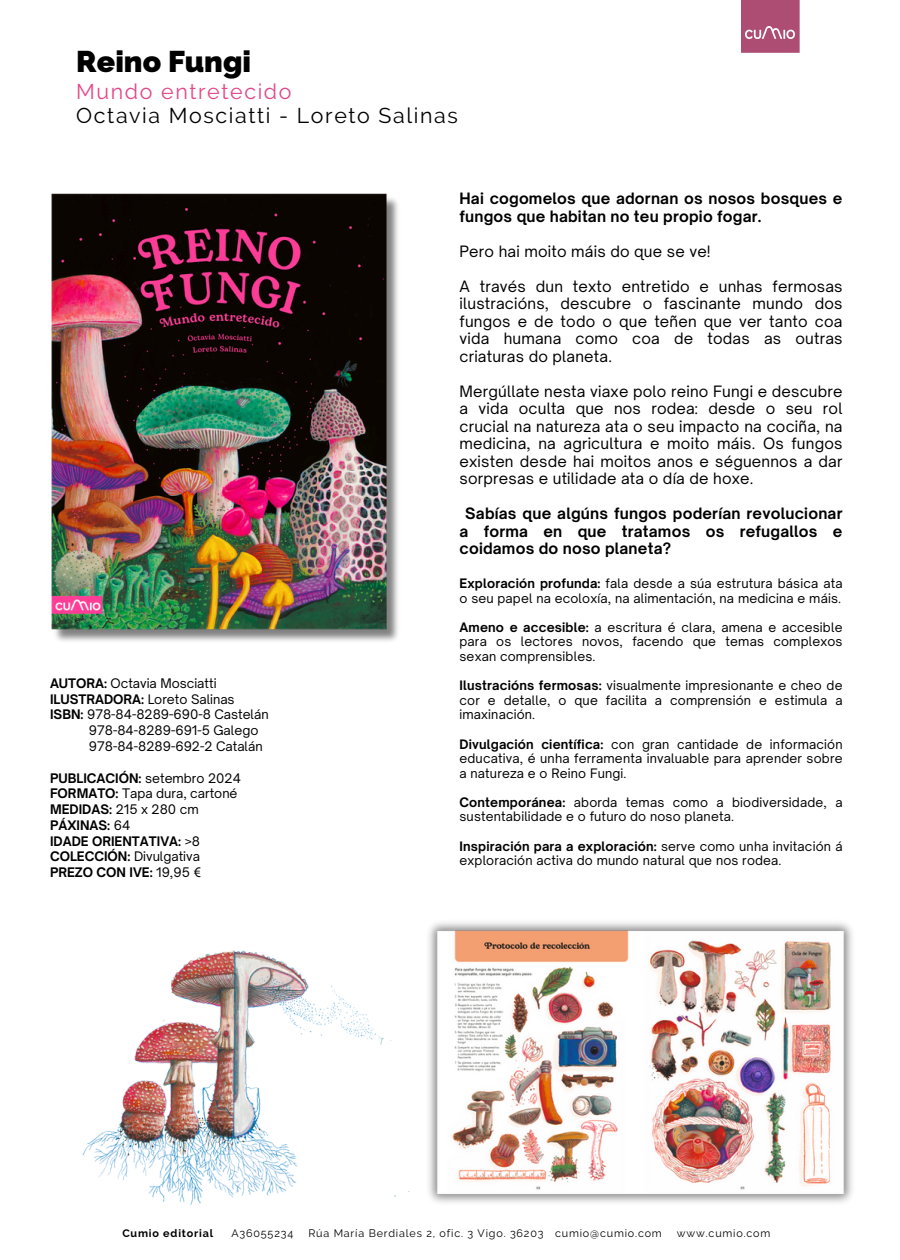
<style>
.page{position:relative;width:900px;height:1260px;background:#fff}
.page>*{position:absolute;margin:0;border:0;box-sizing:border-box;transform-origin:0 0}
.t1{font:800 30.25px "Raleway";color:#000}
.t2{font:21.25px "Raleway";letter-spacing:.075em;color:#000}
.t3{font:21.25px "Raleway";letter-spacing:.075em;color:#e3488a}
.t4{font:15px/17.5px "Open Sauce One";letter-spacing:.015em;color:#000;text-align:justify}
.t5{font:700 15px/17.5px "Open Sauce One";letter-spacing:.015em;color:#000}
.t6{font:12.5px/14.5px "Open Sauce One";letter-spacing:.015em;color:#000}
.t7{font:700 12.5px/15.8px "Open Sauce One";color:#000}
.t8{font:10.75px "Raleway";letter-spacing:.075em;color:#000}
.t9{font:700 10.75px "Raleway";letter-spacing:.075em;color:#000}
.s1{font-weight:700}
.s2{font-weight:400}
</style>
<div class="page">
<div style="left:742px;top:0;width:58px;height:53px;background:#ad4d73"></div>
<img style="left:746px;top:27px;width:49px;height:11px">
<img style="left:82px;top:950px;width:328px;height:256px">
<img style="left:51px;top:193px;width:347px;height:448px">
<img style="left:428px;top:922px;width:425px;height:281px">
<p class="t1" style="left:76px;top:43px;width:176px">Reino Fungi</p>
<h4 class="t3" style="left:76px;top:79px;width:217px">Mundo entretecido</h4>
<p class="t2" style="left:76px;top:103px;width:383px">Octavia Mosciatti - Loreto Salinas</p>
<h5 class="t6" style="left:50px;top:676px;width:168px"><span class="s1">AUTORA:</span> Octavia Mosciatti</h5>
<h5 class="t6" style="left:50px;top:692px;width:186px"><span class="s1">ILUSTRADORA:</span> Loreto Salinas</h5>
<h5 class="t6" style="left:50px;top:707px;width:220px"><span class="s1">ISBN:</span> 978-84-8289-690-8 Castelán</h5>
<h5 class="t6" style="left:89px;top:723px;width:171px">978-84-8289-691-5 Galego</h5>
<h5 class="t6" style="left:89px;top:739px;width:175px">978-84-8289-692-2 Catalán</h5>
<h5 class="t7" style="left:50px;top:770px;width:192px">PUBLICACIÓN: <span class="s2">setembro 2024<br></span>FORMATO: <span class="s2">Tapa dura, cartoné<br></span>MEDIDAS: <span class="s2">215 x 280 cm<br></span>PÁXINAS: <span class="s2">64<br></span>IDADE ORIENTATIVA: <span class="s2">&gt;8</span></h5>
<h3 class="t7" style="left:50px;top:849px;width:153px">COLECCIÓN: <span class="s2">Divulgativa<br></span>PREZO CON IVE: <span class="s2">19,95 €</span></h3>
<h4 class="t5" style="left:460px;top:190px;width:385px">Hai cogomelos que adornan os nosos bosques e fungos que habitan no teu propio fogar.</h4>
<h4 class="t4" style="left:460px;top:242px;width:253px">Pero hai moito máis do que se ve!</h4>
<h3 class="t4" style="left:460px;top:277px;width:385px">A través dun texto entretido e unhas fermosas ilustracións, descubre o fascinante mundo dos fungos e de todo o que teñen que ver tanto coa vida humana como coa de todas as outras criaturas do planeta.</h3>
<h5 class="t4" style="left:460px;top:382px;width:385px">Mergúllate nesta viaxe polo reino Fungi e descubre a vida oculta que nos rodea: desde o seu rol crucial na natureza ata o seu impacto na cociña, na medicina, na agricultura e moito máis. Os fungos existen desde hai moitos anos e séguennos a dar sorpresas e utilidade ata o día de hoxe.</h5>
<h5 class="t5" style="left:460px;top:505px;width:385px;text-align:justify;text-indent:6px">Sabías que algúns fungos poderían revolucionar a forma en que tratamos os refugallos e coidamos do noso planeta?</h5>
<h5 class="t6" style="left:460px;top:576px;width:385px"><span class="s1">Exploración profunda:</span> fala desde a súa estrutura básica ata o seu papel na ecoloxía, na alimentación, na medicina e máis.</h5>
<h5 class="t6" style="left:460px;top:620px;width:385px;text-align:justify"><span class="s1">Ameno e accesible:</span> a escritura é clara, amena e accesible para os lectores novos, facendo que temas complexos sexan comprensibles.</h5>
<h5 class="t6" style="left:460px;top:678px;width:385px;text-align:justify"><span class="s1">Ilustracións fermosas:</span> visualmente impresionante e cheo de cor e detalle, o que facilita a comprensión e estimula a imaxinación.</h5>
<h5 class="t6" style="left:460px;top:737px;width:385px;text-align:justify"><span class="s1">Divulgación científica:</span> con gran cantidade de información educativa, é unha ferramenta invaluable para aprender sobre a natureza e o Reino Fungi.</h5>
<p class="t6" style="left:460px;top:795px;width:385px"><span class="s1">Contemporánea:</span> aborda temas como a biodiversidade, a sustentabilidade e o futuro do noso planeta.</p>
<p class="t6" style="left:460px;top:839px;width:385px"><span class="s1">Inspiración para a exploración:</span> serve como unha invitación á exploración activa do mundo natural que nos rodea.</p>
<h2 class="t9" style="left:122px;top:1227px;width:92px">Cumio editorial</h2>
<h2 class="t8" style="left:232px;top:1227px;width:63px">A36055234</h2>
<h2 class="t8" style="left:308px;top:1227px;width:355px">Rúa María Berdiales 2, ofic. 3 Vigo. 36203 cumio@cumio.com</h2>
<h2 class="t8" style="left:677px;top:1227px;width:95px">www.cumio.com</h2>
</div>
